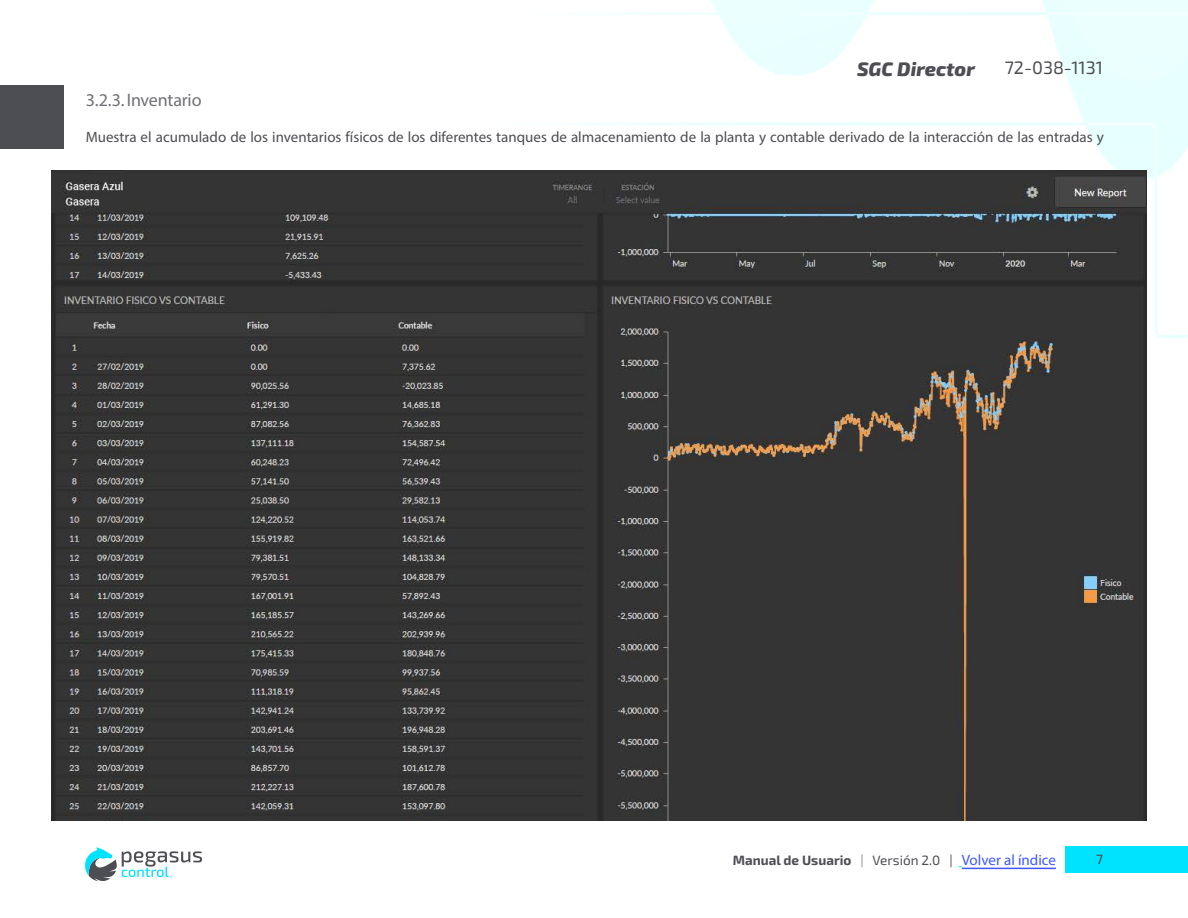
<style>
.page{position:relative;width:1188px;height:918px;background:#fff}
.page>*{position:absolute;margin:0;border:0;box-sizing:border-box;transform-origin:0 0}
.t1{font:italic 800 19.5px "Exo 2";color:#4d4d54}
.t2{font:18px "Myriad Pro";letter-spacing:-.01em;color:#707076}
.t3{font:18px "Exo 2";color:#4d4d54}
.t4{font:15px "Myriad Pro";color:#4d4d54}
.t5{font:700 13.5px "Exo 2";color:#4d4d54}
.t6{font:500 13.5px "Exo 2";color:#4d4d54}
.s1{font-weight:400;color:#828287}
.s2{font-weight:400}
.s3{font-family:"Myriad Pro";font-weight:400;font-size:15px;color:#4157ff}
</style>
<div class="page">
<img style="left:1px;top:0;width:1187px;height:882px">
<div style="left:1px;top:85px;width:63px;height:63px;background:#4d4d54"></div>
<svg style="left:85px;top:847px;width:117px;height:34px"></svg>
<div style="left:1066px;top:846px;width:122px;height:27px;background:#00e3ff"></div>
<hr style="left:962px;top:868px;width:94px;height:1px;background:#4157ff">
<img style="left:52px;top:170px;width:1095px;height:651px">
<h1 class="t1" style="left:857px;top:53px;width:119px">SGC Director</h1>
<p class="t3" style="left:1005px;top:56px;width:100px">72-038-1131</p>
<p class="t2" style="left:86px;top:88px;width:117px">3.2.3. Inventario</p>
<p class="t4" style="left:86px;top:127px;width:1020px">Muestra el acumulado de los inventarios físicos de los diferentes tanques de almacenamiento de la planta y contable derivado de la interacción de las entradas y</p>
<p class="t5" style="left:733px;top:850px;width:325px">Manual de Usuario <span class="s1">|</span> <span class="s2">Versión 2.0 |</span> <span class="s3">Volver al índice</span></p>
<p class="t6" style="left:1096px;top:849px;width:8px">7</p>
</div>
